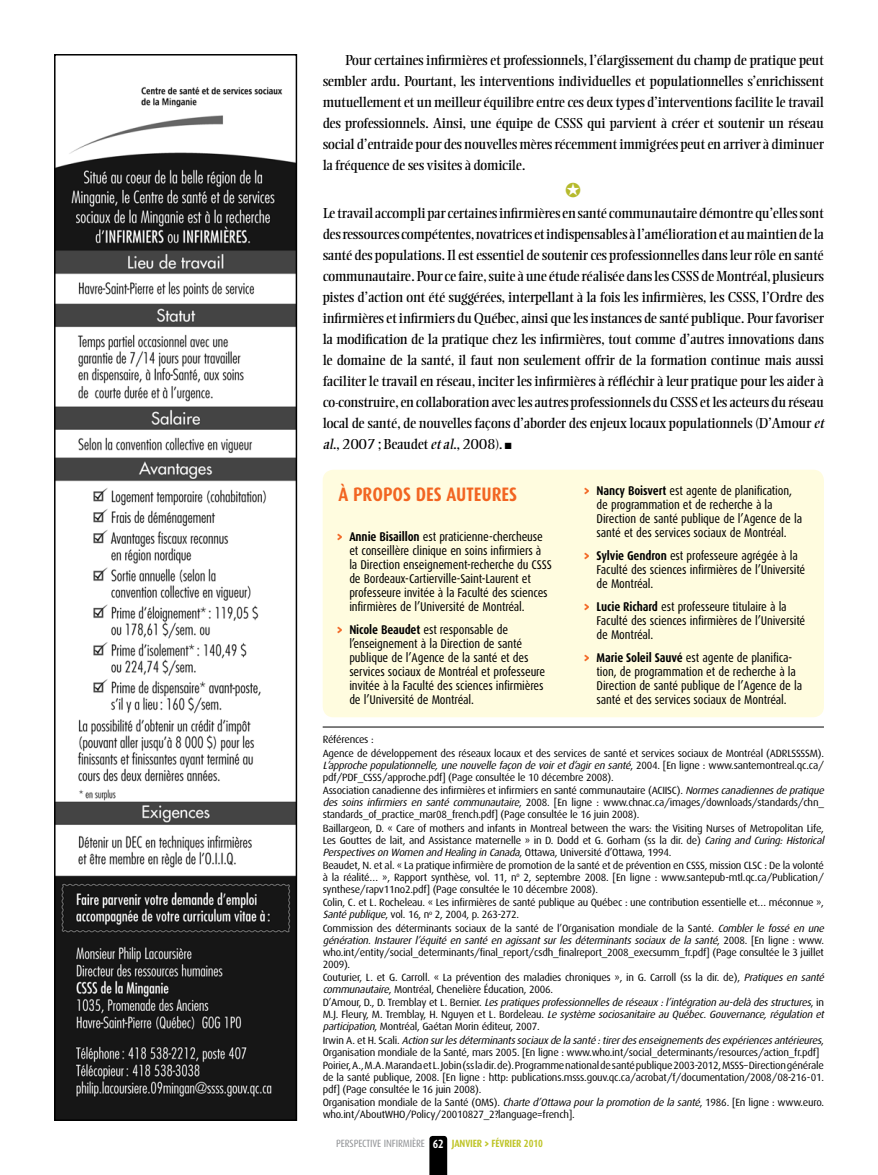
<style>
.page{position:relative;width:878px;height:1175px;background:#fff}
.page>*{position:absolute;margin:0;border:0;box-sizing:border-box;transform-origin:0 0}
.t1{font:700 19.5px "Dax Condensed";color:#f26522}
.t2{font:14.25px/21px "Ellington";letter-spacing:-.015em;color:#000;text-align:justify}
.t3{font:12.6px/14.1px "Dax Condensed";letter-spacing:-.01em;color:#000}
.t4{font:700 12px "Dax Condensed";color:#fff}
.t5{font:10.5px/12px "Dax";letter-spacing:-.02em;color:#000}
.t6{font:italic 10.5px/12px "Dax";color:#000}
.t7{font:10.5px "Dax Condensed";letter-spacing:-.01em;color:#939598}
.t8{font:700 10.5px "Dax Condensed";letter-spacing:-.01em;color:#bfc529}
.s1{font-style:italic}
.s2{font-family:"Unit";font-weight:700;font-size:13.35px;color:#f26522}
.s3{font-weight:700}
.s4{font-style:normal}
.s5{font-family:"Unit"}
</style>
<div class="page">
<svg style="left:429px;top:1135px;width:18px;height:39px"></svg>
<img style="left:57px;top:86px;width:237px;height:1031px">
<div style="left:54px;top:54px;width:243px;height:1066px;border:2px solid #000"></div>
<hr style="left:322px;top:726px;width:502px;height:1px;background:#000">
<div style="left:322px;top:470px;width:501px;height:247px;background:#fffcdf;border-radius:11px"></div>
<p class="t2" style="left:322px;top:50px;width:503px;text-indent:23px">Pour certaines infirmières et professionnels, l’élargissement du champ de pratique peut sembler ardu. Pourtant, les interventions individuelles et populationnelles s’enrichissent mutuellement et un meilleur équilibre entre ces deux types d’interventions facilite le travail des professionnels. Ainsi, une équipe de CSSS qui parvient à créer et soutenir un réseau social d’entraide pour des nouvelles mères récemment immigrées peut en arriver à diminuer la fréquence de ses visites à domicile.</p>
<p class="t2" style="left:322px;top:203px;width:503px">Le travail accompli par certaines infirmières en santé communautaire démontre qu’elles sont des ressources compétentes, novatrices et indispensables à l’amélioration et au maintien de la santé des populations. Il est essentiel de soutenir ces professionnelles dans leur rôle en santé communautaire. Pour ce faire, suite à une étude réalisée dans les CSSS de Montréal, plusieurs pistes d’action ont été suggérées, interpellant à la fois les infirmières, les CSSS, l’Ordre des infirmières et infirmiers du Québec, ainsi que les instances de santé publique. Pour favoriser la modification de la pratique chez les infirmières, tout comme d’autres innovations dans le domaine de la santé, il faut non seulement offrir de la formation continue mais aussi faciliter le travail en réseau, inciter les infirmières à réfléchir à leur pratique pour les aider à co-construire, en collaboration avec les autres professionnels du CSSS et les acteurs du réseau local de santé, de nouvelles façons d’aborder des enjeux locaux populationnels (D’Amour <span class="s1">et al</span>., 2007 ; Beaudet <span class="s1">et al</span>., 2008). ■</p>
<h1 class="t1" style="left:338px;top:483px;width:180px">À propos des auteures</h1>
<p class="t3" style="left:349px;top:529px;width:200px;text-indent:-13px"><span class="s2">&gt;</span> <span class="s3">Annie Bisaillon</span> est praticienne-chercheuse et conseillère clinique en soins infirmiers à la Direction enseignement-recherche du CSSS de Bordeaux-Cartierville-Saint-Laurent et professeure invitée à la Faculté des sciences infirmières de l’Université de Montréal.</p>
<p class="t3" style="left:349px;top:622px;width:197px;text-indent:-13px"><span class="s2">&gt;</span> <span class="s3">Nicole Beaudet</span> est responsable de l’enseignement à la Direction de santé publique de l’Agence de la santé et des services sociaux de Montréal et professeure invitée à la Faculté des sciences infirmières de l’Université de Montréal.</p>
<p class="t3" style="left:596px;top:483px;width:207px;text-indent:-13px"><span class="s2">&gt;</span> <span class="s3">Nancy Boisvert</span> est agente de planification, de programmation et de recherche à la Direction de santé publique de l’Agence de la santé et des services sociaux de Montréal.</p>
<p class="t3" style="left:596px;top:548px;width:210px;text-indent:-13px"><span class="s2">&gt;</span> <span class="s3">Sylvie Gendron</span> est professeure agrégée à la<br>Faculté des sciences infirmières de l’Université de Montréal.</p>
<p class="t3" style="left:596px;top:599px;width:210px;text-indent:-13px"><span class="s2">&gt;</span> <span class="s3">Lucie Richard</span> est professeure titulaire à la<br>Faculté des sciences infirmières de l’Université de Montréal.</p>
<p class="t3" style="left:596px;top:650px;width:207px;text-indent:-13px"><span class="s2">&gt;</span> <span class="s3">Marie Soleil Sauvé</span> est agente de planifica&shy;tion, de programmation et de recherche à la Direction de santé publique de l’Agence de la santé et des services sociaux de Montréal.</p>
<p class="t5" style="left:322px;top:733px;width:503px;line-height:13.4px">Références :<br>Agence de développement des réseaux locaux et des services de santé et services sociaux de Montréal (ADRLSSSSM).</p>
<p class="t5" style="left:322px;top:759px;width:503px"><span class="s1">L’approche populationnelle,une nouvelle façon de voiretd’agiren santé</span>, 2 0 0 4 . [ E n l i g n e : w w w. s a n t e m o n t r e a l . q c . c a / pdf/PDF_CSSS/approche.pdf] (Page consultée le 10 décembre 2008).</p>
<p class="t5" style="left:323px;top:784px;width:505px">Association canadienne des infirmières et infirmiers en santé communautaire (ACIISC). <span class="s1">Normescanadiennesde pratique des soins infirmiers en santé communautaire</span>, 2008. [En ligne : www.chnac.ca/images/downloads/standards/chn_ standards_of_practice_mar08_french.pdf] (Page consultée le 16 juin 2008).</p>
<p class="t5" style="left:322px;top:822px;width:505px">Baillargeon, D. « Care of mothers and infants in Montreal between the wars: the Visiting Nurses of Metropolitan Life,<br>Les Gouttes de lait, and Assistance maternelle » in D. Dodd et G. Gorham (ss la dir. de) <span class="s1">Caring and Curing: Historical<br>Perspectiveson Women and Healing in Canada</span>, O t t a w a , U n i v e r s i t é d ’ O t t a w a , 1 9 9 4 .</p>
<p class="t5" style="left:322px;top:859px;width:503px;text-align:justify">Beaudet, N. et al. « La pratique infirmière de promotion de la santé et de prévention en CSSS, mission CLSC : De la volonté à la réalité… », Rapport synthèse, vol. 11, n<sup>o</sup> 2, septembre 2008. [En ligne : www.santepub-mtl.qc.ca/Publication/ synthese/rapv11no2.pdf] (Page consultée le 10 décembre 2008).</p>
<p class="t5" style="left:322px;top:896px;width:503px">Colin, C. et L. Rocheleau. « Les infirmières de santé publique au Québec : une contribution essentielle et… méconnue »,<br><span class="s1">Santé publique</span>, vol. 16, n<sup>o</sup> 2, 2004, p. 263-272.</p>
<p class="t5" style="left:322px;top:922px;width:505px">Commission des déterminants sociaux de la santé de l’Organisation mondiale de la Santé. <span class="s1">Combler le fossé en une génération. Instaurer l’équité en santé en agissant sur les déterminants sociaux de la santé</span>, 2 0 0 8 . [ E n l i g n e : w w w. who.int/entity/social_determinants/final_report/csdh_finalreport_2008_execsumm_fr.pdf] (Page consultée le 3 juillet 2009).</p>
<p class="t5" style="left:323px;top:971px;width:505px">Couturier, L. et G. Carroll. « La prévention des maladies chroniques », in G. Carroll (ss la dir. de), <span class="s1">Pratiques en santé communautaire</span>, Montréal, Chenelière Éducation, 2006.</p>
<p class="t6" style="left:322px;top:996px;width:505px"><span class="s4">D ’ A m o u r, D . , D . T r e m b l a y e t L . B e r n i e r.</span> Lespratiquesprofessionnellesde réseaux:l’intégration au-delàdesstructures<span class="s4">, i n<br>M .J . F l e u r y, M . T r e m b l a y, H . N g u y e n e t L . B o r d e l e a u .</span> Le système sociosanitaire au Québec.Gouvernance,régulation et participation<span class="s4">, Montréal, Gaétan Morin éditeur, 2007.</span></p>
<p class="t5" style="left:322px;top:1034px;width:503px">I r w i n A . e t H . S c a l i . <span class="s1">Action surlesdéterminantssociauxde lasanté :tirerdesenseignementsdesexpériencesantérieures</span>,<br>Organisation mondiale de la Santé, mars 2005. [En ligne : www.who.int/social_determinants/resources/action_fr.pdf]</p>
<p class="t5" style="left:323px;top:1059px;width:503px;text-align:justify">Poirier, A., M.A. Maranda et L. Jobin (ss la dir. de). Programme national de santé publique 2003-2012, MSSS– Direction générale de la santé publique, 2008. [En ligne : http: publications.msss.gouv.qc.ca/acrobat/f/documentation/2008/08-216-01. pdf] (Page consultée le 16 juin 2008).</p>
<p class="t5" style="left:322px;top:1096px;width:503px">Organisation mondiale de la Santé (OMS). <span class="s1">Charte d’Ottawapourlapromotion de lasanté</span>, 1986. [En ligne : www.euro. who.int/AboutWHO/Policy/20010827_2?language=french].</p>
<p class="t7" style="left:336px;top:1137px;width:90px">perspective in firmière</p>
<p class="t8" style="left:451px;top:1137px;width:93px">janvier <span class="s5">&gt;</span> février 2010</p>
<p class="t4" style="left:433px;top:1137px;width:12px">62</p>
</div>
